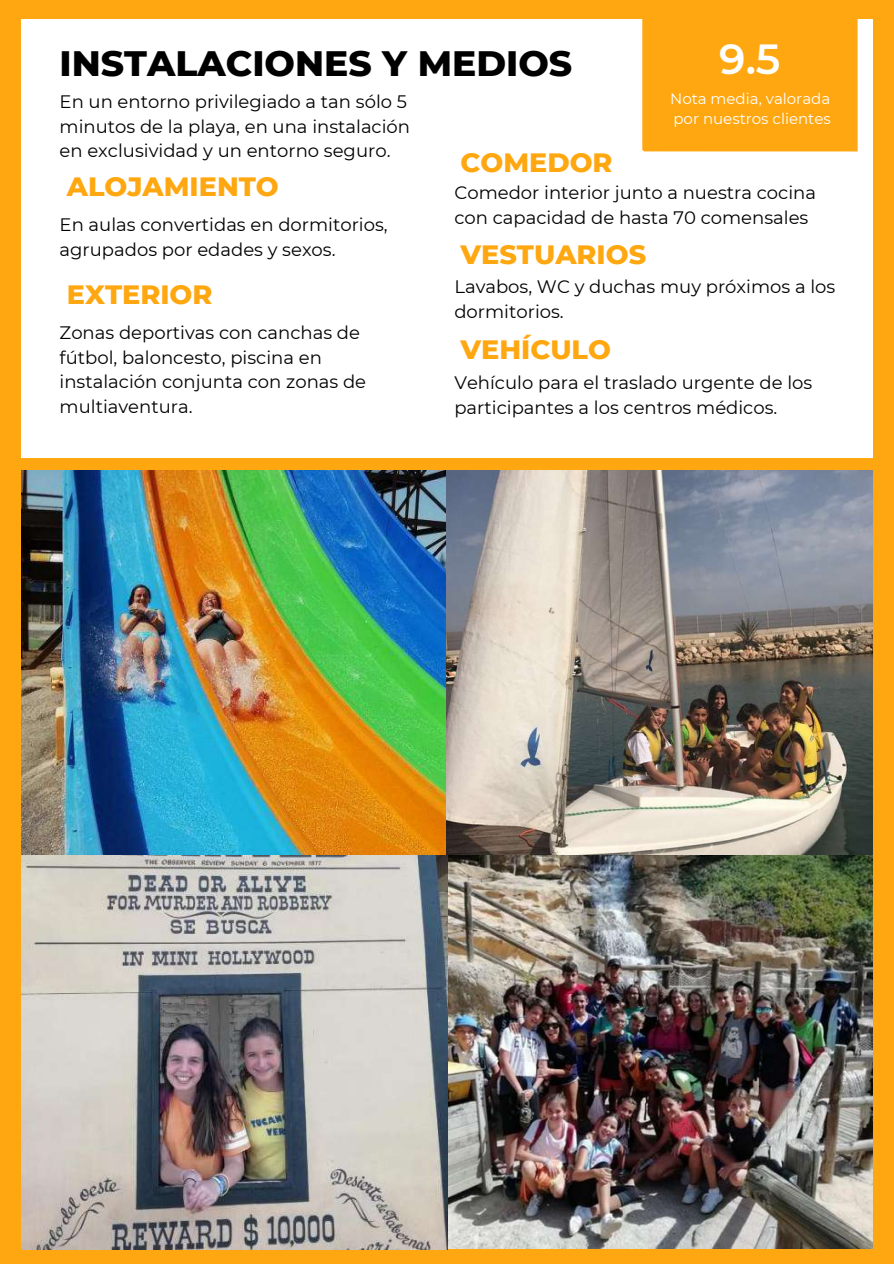
<style>
.page{position:relative;width:894px;height:1264px;background:#fff}
.page>*{position:absolute;margin:0;border:0;box-sizing:border-box;transform-origin:0 0}
.t1{font:600 42px "Montserrat";color:#fff}
.t2{font:800 36px "Montserrat";color:#000}
.t3{font:800 27px "Montserrat";color:#ffa710}
.t4{font:18px/24.8px "Montserrat";color:#000}
.t5{font:15px/20.2px "Montserrat";color:#fff}
</style>
<div class="page">
<div style="left:0;top:0;width:893px;height:1263px;background:#ffa710"></div>
<div style="left:21px;top:19px;width:852px;height:438px;background:#fff"></div>
<img style="left:21px;top:470px;width:851px;height:387px">
<img style="left:22px;top:855px;width:849px;height:394px">
<div style="left:642px;top:19px;width:215px;height:132px;background:#ffa710"></div>
<h2 class="t2" style="left:60px;top:41px;width:514px">INSTALACIONES Y MEDIOS</h2>
<p class="t4" style="left:60px;top:89px;width:352px">En un entorno privilegiado a tan sólo 5 minutos de la playa, en una instalación en exclusividad y un entorno seguro.</p>
<h3 class="t3" style="left:460px;top:146px;width:153px">COMEDOR</h3>
<h1 class="t1" style="left:719px;top:34px;width:63px">9.5</h1>
<p class="t5" style="left:670px;top:88px;width:162px">Nota media, valorada por nuestros clientes</p>
<h3 class="t3" style="left:67px;top:170px;width:213px">ALOJAMIENTO</h3>
<p class="t4" style="left:60px;top:213px;width:329px">En aulas convertidas en dormitorios, agrupados por edades y sexos.</p>
<h3 class="t3" style="left:67px;top:278px;width:147px">EXTERIOR</h3>
<p class="t4" style="left:454px;top:180px;width:363px">Comedor interior junto a nuestra cocina con capacidad de hasta 70 comensales</p>
<h3 class="t3" style="left:460px;top:237px;width:187px">VESTUARIOS</h3>
<p class="t4" style="left:454px;top:274px;width:382px">Lavabos, WC y duchas muy próximos a los dormitorios.</p>
<p class="t4" style="left:60px;top:320px;width:308px">Zonas deportivas con canchas de fútbol, baloncesto, piscina en instalación conjunta con zonas de multiaventura.</p>
<h3 class="t3" style="left:460px;top:332px;width:152px">VEHÍCULO</h3>
<p class="t4" style="left:454px;top:370px;width:359px">Vehículo para el traslado urgente de los participantes a los centros médicos.</p>
</div>
